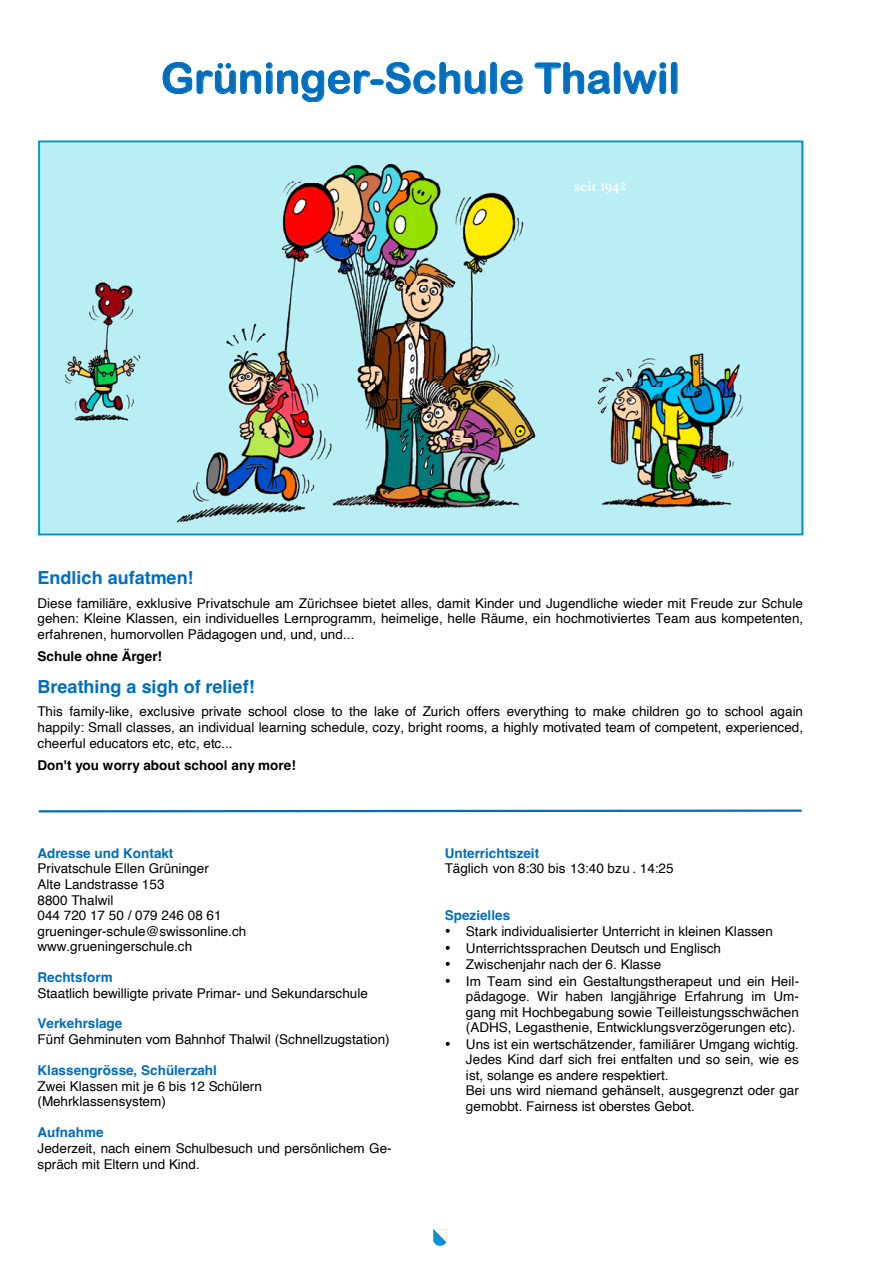
<style>
.page{position:relative;width:893px;height:1263px;background:#fff}
.page>*{position:absolute;margin:0;border:0;box-sizing:border-box;transform-origin:0 0}
.t1{font:42px "Arial Rounded MT Bold";color:#006ebe}
.t2{font:700 18px "Helvetica";color:#006ebe}
.t3{font:700 15px "Garamond";color:#fff}
.t4{font:13.5px/15.6px "Helvetica";letter-spacing:.005em;color:#000}
.t5{font:700 13.5px "Helvetica";letter-spacing:.005em;color:#000}
.t6{font:700 13.5px "Helvetica";letter-spacing:.005em;color:#006ebe}
.t7{font:13.5px "Symbol";color:#000}
.s1{font-size:12px}
.s2{font-weight:700;color:#006ebe}
</style>
<div class="page">
<img style="left:38px;top:140px;width:766px;height:396px">
<svg style="left:38px;top:809px;width:764px;height:4px"></svg>
<svg style="left:433px;top:1229px;width:14px;height:17px"></svg>
<p class="t1" style="left:161px;top:53px;width:520px">Grüninger-Schule Thalwil</p>
<p class="t2" style="left:38px;top:567px;width:158px">Endlich aufatmen!</p>
<p class="t3" style="left:574px;top:177px;width:53px">seit <span class="s1">1</span>94<span class="s1">2</span></p>
<p class="t4" style="left:38px;top:596px;width:767px">Diese familiäre, exklusive Privatschule am Zürichsee bietet alles, damit Kinder und Jugendliche wieder mit Freude zur Schule</p>
<p class="t4" style="left:38px;top:596px;width:767px;text-indent:755px">l gehen: Kleine Klassen, ein individuelles Lernprogramm, heimelige, helle Räume, ein hochmotiviertes Team aus kompetenten, erfahrenen, humorvollen Pädagogen und, und, und...</p>
<p class="t5" style="left:38px;top:648px;width:126px">Schule ohne Ärger!</p>
<p class="t2" style="left:38px;top:676px;width:219px">Breathing a sigh of relief!</p>
<p class="t4" style="left:38px;top:704px;width:767px;text-align:justify">This family-like, exclusive private school close to the lake of Zurich offers everything to make children go to school again happily: Small classes, an individual learning schedule, cozy, bright rooms, a highly motivated team of competent, experienced, cheerful educators etc, etc, etc...</p>
<p class="t5" style="left:38px;top:757px;width:260px">Don't you worry about school any more!</p>
<p class="t4" style="left:38px;top:845px;width:210px"><span class="s2">Adresse und Kontakt<br></span>Privatschule Ellen Grüninger<br>Alte Landstrasse 153<br>8800 Thalwil<br>044 720 17 50 / 079 246 08 61 grueninger-schule@swissonline.ch www.grueningerschule.ch</p>
<p class="t4" style="left:38px;top:969px;width:332px"><span class="s2">Rechtsform<br></span>Staatlich bewilligte private Primar- und Sekundarschule</p>
<p class="t6" style="left:38px;top:1015px;width:86px">Verkehrslage</p>
<p class="t4" style="left:38px;top:1063px;width:226px"><span class="s2">Klassengrösse, Schülerzahl<br></span>Zwei Klassen mit je 6 bis 12 Schülern (Mehrklassensystem)</p>
<p class="t6" style="left:38px;top:1124px;width:68px">Aufnahme</p>
<p class="t4" style="left:38px;top:1156px;width:164px">spräch mit Eltern und Kind.</p>
<p class="t4" style="left:38px;top:1032px;width:354px">Fünf Gehminuten vom Bahnhof Thalwil (Schnellzugstation)</p>
<p class="t4" style="left:38px;top:1141px;width:356px">Jederzeit, nach einem Schulbesuch und persönlichem Ge-</p>
<p class="t4" style="left:445px;top:846px;width:230px;line-height:15px"><span class="s2">Unterrichtszeit<br></span>Täglich von 8:30 bis 13:40 bzu . 14:25</p>
<p class="t6" style="left:445px;top:907px;width:67px">Spezielles</p>
<p class="t4" style="left:466px;top:941px;width:335px">Unterrichtssprachen Deutsch und Englisch Zwischenjahr nach der 6. Klasse<br>Im Team sind ein Gestaltungstherapeut und ein Heil&shy;pädagoge. Wir haben langjährige Erfahrung im Um&shy;gang mit Hochbegabung sowie Teilleistungsschwächen</p>
<p class="t4" style="left:466px;top:1037px;width:335px">Uns ist ein wertschätzender, familiärer Umgang wichtig.<br>Jedes Kind darf sich frei entfalten und so sein, wie es ist, solange es andere respektiert.<br>Bei uns wird niemand gehänselt, ausgegrenzt oder gar</p>
<p class="t4" style="left:630px;top:861px;width:43px">. 14:25</p>
<p class="t4" style="left:445px;top:924px;width:330px;line-height:16.5px">• Stark individualisierter Unterricht in kleinen Klassen •<br>•<br>•</p>
<p class="t4" style="left:466px;top:1020px;width:331px">(ADHS, Legasthenie, Entwicklungsverzögerungen etc).</p>
<p class="t7" style="left:445px;top:1038px;width:8px">•</p>
<p class="t4" style="left:466px;top:1099px;width:231px">gemobbt. Fairness ist oberstes Gebot.</p>
</div>
